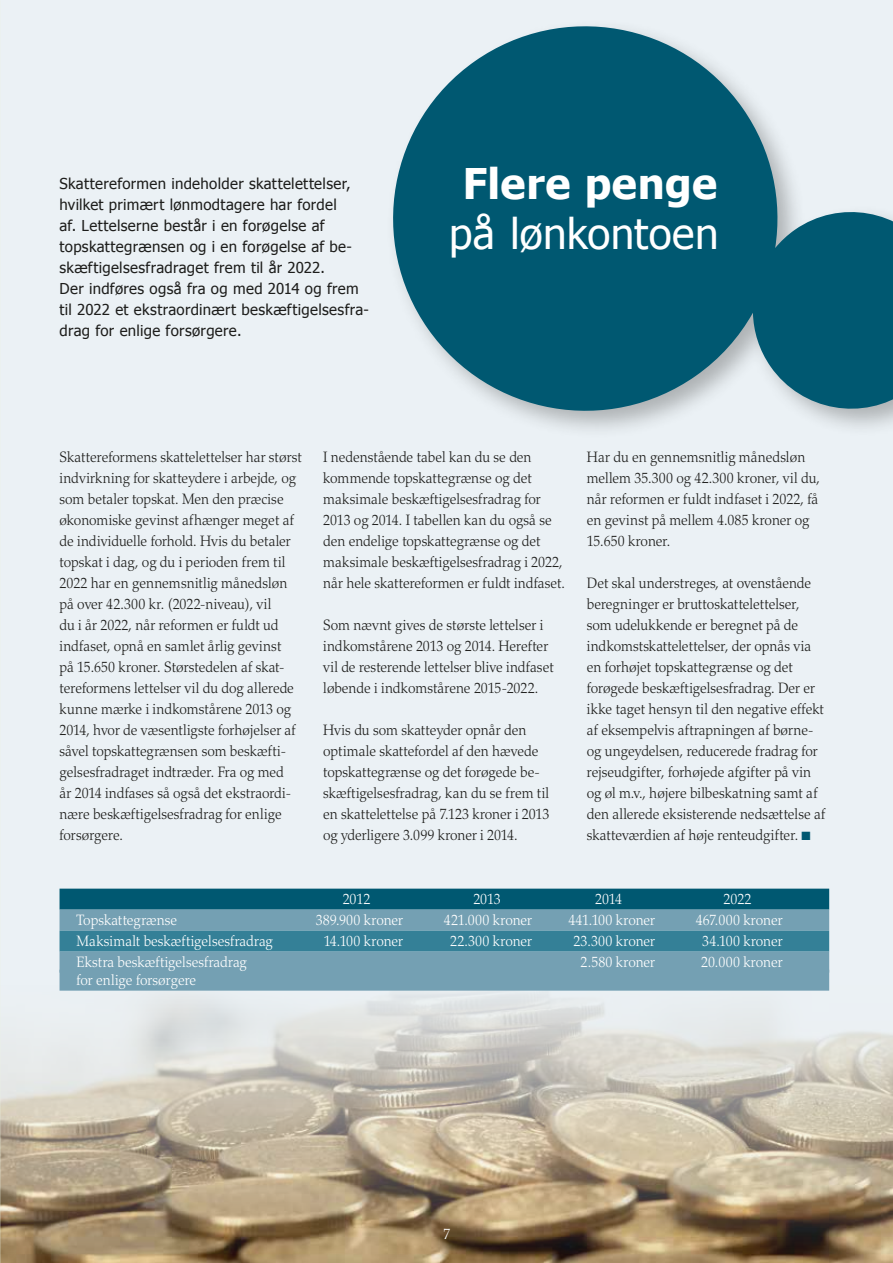
<style>
.page{position:relative;width:893px;height:1263px;background:#ebf1f5}
.page>*{position:absolute;margin:0;border:0;box-sizing:border-box;transform-origin:0 0}
.t1{font:42.15px "Tahoma";letter-spacing:.01em;color:#fff}
.t2{font:700 42.15px "Tahoma";letter-spacing:.01em;color:#fff}
.t3{font:300 15px/21px "Palatino";color:#1d1d1b;scale:.93 1}
.t4{font:15px/21px "Tahoma";letter-spacing:.02em;color:#1d1d1b}
.t5{font:300 15px "Palatino";color:#fff;scale:.93 1}
.s1{color:#005871}
</style>
<div class="page">
<img style="left:0;top:945px;width:893px;height:318px">
<svg style="left:393px;top:26px;width:500px;height:404px;fill:#005871"></svg>
<div style="left:60px;top:889px;width:769px;height:21px;background:#005871"></div>
<div style="left:60px;top:910px;width:769px;height:21px;background:#74a0b3"></div>
<div style="left:60px;top:931px;width:769px;height:21px;background:#348097"></div>
<div style="left:60px;top:952px;width:769px;height:21px;background:#74a0b3"></div>
<div style="left:60px;top:970px;width:769px;height:21px;background:#74a0b3"></div>
<p class="t4" style="left:60px;top:172px;width:311px">Skattereformen indeholder skattelettelser, hvilket primært lønmodtagere har fordel<br>af. Lettelserne består i en forøgelse af topskattegrænsen og i en forøgelse af be&shy;skæftigelsesfradraget frem til år 2022.<br>Der indføres også fra og med 2014 og frem til 2022 et ekstraordinært beskæftigelsesfra&shy;drag for enlige forsørgere.</p>
<h1 class="t2" style="left:463px;top:154px;width:256px">Flere penge</h1>
<h1 class="t1" style="left:449px;top:205px;width:271px">på lønkontoen</h1>
<p class="t3" style="left:60px;top:447px;width:262px">Skattereformens skattelettelser har størst indvirkning for skatteydere i arbejde, og som betaler topskat. Men den præcise økonomiske gevinst afhænger meget af de individuelle forhold. Hvis du betaler topskat i dag, og du i perioden frem til 2022 har en gennemsnitlig månedsløn på over 42.300 kr. (2022-niveau), vil<br>du i år 2022, når reformen er fuldt ud indfaset, opnå en samlet årlig gevinst<br>på 15.650 kroner. Størstedelen af skat&shy;tereformens lettelser vil du dog allerede kunne mærke i indkomstårene 2013 og 2014, hvor de væsentligste forhøjelser af såvel topskattegrænsen som beskæfti&shy;gelsesfradraget indtræder. Fra og med<br>år 2014 indfases så også det ekstraordi&shy;nære beskæftigelsesfradrag for enlige forsørgere.</p>
<p class="t3" style="left:323px;top:447px;width:262px">I nedenstående tabel kan du se den kommende topskattegrænse og det maksimale beskæftigelsesfradrag for 2013 og 2014. I tabellen kan du også se den endelige topskattegrænse og det maksimale beskæftigelsesfradrag i 2022, når hele skattereformen er fuldt indfaset.</p>
<p class="t3" style="left:323px;top:615px;width:249px">Som nævnt gives de største lettelser i indkomstårene 2013 og 2014. Herefter vil de resterende lettelser blive indfaset løbende i indkomstårene 2015-2022.</p>
<p class="t3" style="left:323px;top:720px;width:245px">Hvis du som skatteyder opnår den optimale skattefordel af den hævede topskattegrænse og det forøgede be&shy;skæftigelsesfradrag, kan du se frem til en skattelettelse på 7.123 kroner i 2013 og yderligere 3.099 kroner i 2014.</p>
<p class="t3" style="left:587px;top:447px;width:252px">Har du en gennemsnitlig månedsløn mellem 35.300 og 42.300 kroner, vil du, når reformen er fuldt indfaset i 2022, få en gevinst på mellem 4.085 kroner og<br>15.650 kroner.</p>
<p class="t3" style="left:587px;top:573px;width:258px">Det skal understreges, at ovenstående beregninger er bruttoskattelettelser, som udelukkende er beregnet på de indkomstskattelettelser, der opnås via en forhøjet topskattegrænse og det forøgede beskæftigelsesfradrag. Der er ikke taget hensyn til den negative effekt af eksempelvis aftrapningen af børne&shy;og ungeydelsen, reducerede fradrag for rejseudgifter, forhøjede afgifter på vin og øl m.v., højere bilbeskatning samt af den allerede eksisterende nedsættelse af skatteværdien af høje renteudgifter. <span class="s1">■</span></p>
<p class="t5" style="left:343px;top:890px;width:31px">2012</p>
<p class="t5" style="left:473px;top:890px;width:31px">2013</p>
<p class="t5" style="left:595px;top:890px;width:30px">2014</p>
<p class="t5" style="left:724px;top:890px;width:32px">2022</p>
<p class="t5" style="left:77px;top:911px;width:110px">Topskattegrænse</p>
<p class="t5" style="left:316px;top:911px;width:95px">389.900 kroner</p>
<p class="t5" style="left:444px;top:911px;width:96px">421.000 kroner</p>
<p class="t5" style="left:568px;top:911px;width:95px">441.100 kroner</p>
<p class="t5" style="left:696px;top:911px;width:95px">467.000 kroner</p>
<p class="t5" style="left:77px;top:932px;width:213px">Maksimalt beskæftigelsesfradrag</p>
<p class="t5" style="left:324px;top:932px;width:87px">14.100 kroner</p>
<p class="t5" style="left:450px;top:932px;width:90px">22.300 kroner</p>
<p class="t5" style="left:574px;top:932px;width:89px">23.300 kroner</p>
<p class="t5" style="left:702px;top:932px;width:88px">34.100 kroner</p>
<p class="t5" style="left:77px;top:953px;width:185px">Ekstra beskæftigelsesfradrag</p>
<p class="t5" style="left:581px;top:953px;width:82px">2.580 kroner</p>
<p class="t5" style="left:701px;top:953px;width:89px">20.000 kroner</p>
<p class="t5" style="left:77px;top:971px;width:130px">for enlige forsørgere</p>
<p class="t5" style="left:443px;top:1225px;width:9px">7</p>
</div>
